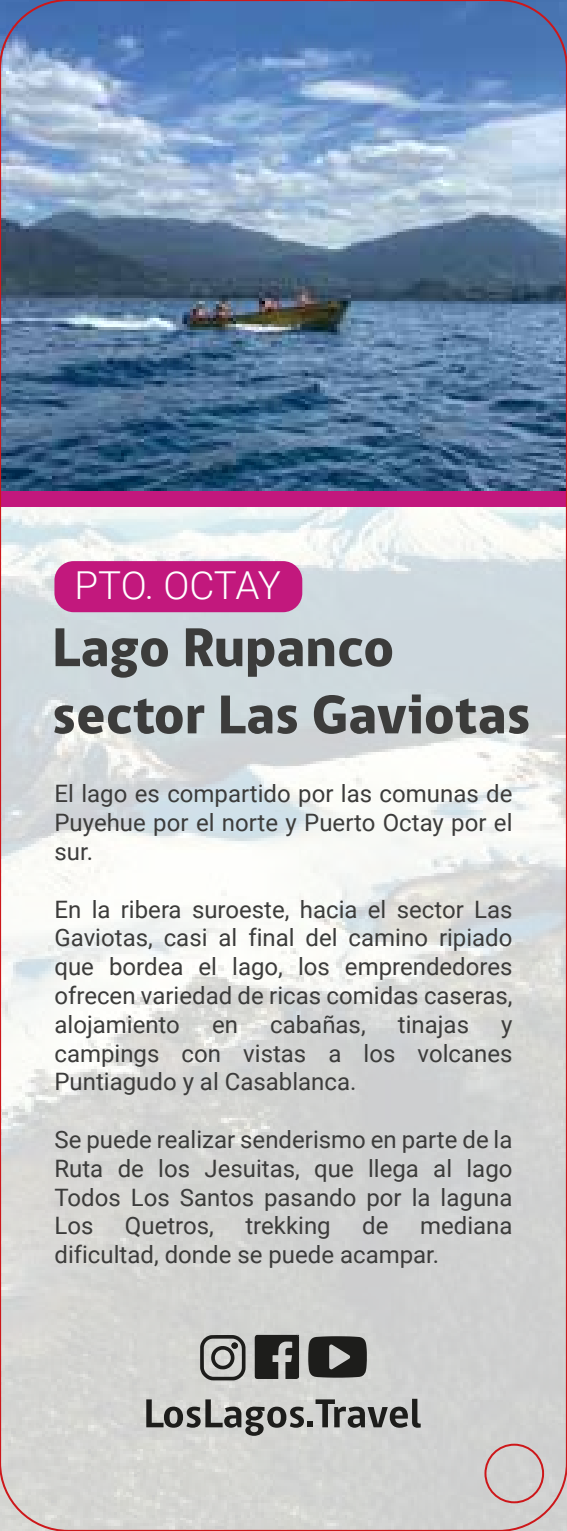
<style>
.page{position:relative;width:567px;height:1531px;background:#fff}
.page>*{position:absolute;margin:0;border:0;box-sizing:border-box;transform-origin:0 0}
.t1{font:800 56px/67.2px "gob CL";color:#3c3c3b}
.t2{font:300 38.4px "Roboto";letter-spacing:-.015em;color:#fff}
.t3{font:24px/28.8px "Roboto";color:#3c3c3b;text-align:justify}
</style>
<div class="page">
<img style="left:0;top:507px;width:567px;height:1024px">
<img style="left:0;top:0;width:567px;height:491px">
<svg style="left:146px;top:1399px;width:275px;height:37px;background:#9c9d9a"></svg>
<svg style="left:200px;top:1335px;width:45px;height:45px;background:#8f908d"></svg>
<div style="left:231px;top:1342px;width:7px;height:6px;background:#1d1d1b;border-radius:50%"></div>
<svg style="left:255px;top:1335px;width:44px;height:44px;background:#40403e"></svg>
<svg style="left:308px;top:1336px;width:59px;height:41px;background:#3e3e3c"></svg>
<div style="left:0;top:491px;width:567px;height:16px;background:#c2187d"></div>
<div style="left:54px;top:561px;width:248px;height:51px;background:#c2187d;border-radius:19px"></div>
<div style="left:484px;top:1443px;width:60px;height:60px;border:2px solid #cd171a;border-radius:50%"></div>
<h2 class="t2" style="left:75px;top:559px;width:208px">PTO. OCTAY</h2>
<h1 class="t1" style="left:52px;top:615px;width:480px">Lago Rupanco sector Las Gaviotas</h1>
<p class="t3" style="left:54px;top:778px;width:460px">El lago es compartido por las comunas de Puyehue por el norte y Puerto Octay por el sur.</p>
<p class="t3" style="left:54px;top:894px;width:460px">En la ribera suroeste, hacia el sector Las Gaviotas, casi al final del camino ripiado que bordea el lago, los emprendedores ofrecen variedad de ricas comidas caseras, alojamiento</p>
<p class="t3" style="left:212px;top:1009px;width:27px">en</p>
<p class="t3" style="left:270px;top:1009px;width:97px">cabañas,</p>
<p class="t3" style="left:398px;top:1009px;width:73px">tinajas</p>
<p class="t3" style="left:54px;top:1009px;width:460px;text-indent:447px">y campings con vistas a los volcanes Puntiagudo y al Casablanca.</p>
<p class="t3" style="left:54px;top:1124px;width:460px">Se puede realizar senderismo en parte de la Ruta de los Jesuitas, que llega al lago Todos Los Santos pasando por la laguna Los</p>
<p class="t3" style="left:54px;top:1210px;width:460px;text-indent:366px">mediana dificultad, donde se puede acampar.</p>
<p class="t3" style="left:125px;top:1210px;width:90px">Quetros,</p>
<p class="t3" style="left:245px;top:1210px;width:87px">trekking</p>
<p class="t3" style="left:362px;top:1210px;width:28px">de</p>
</div>
